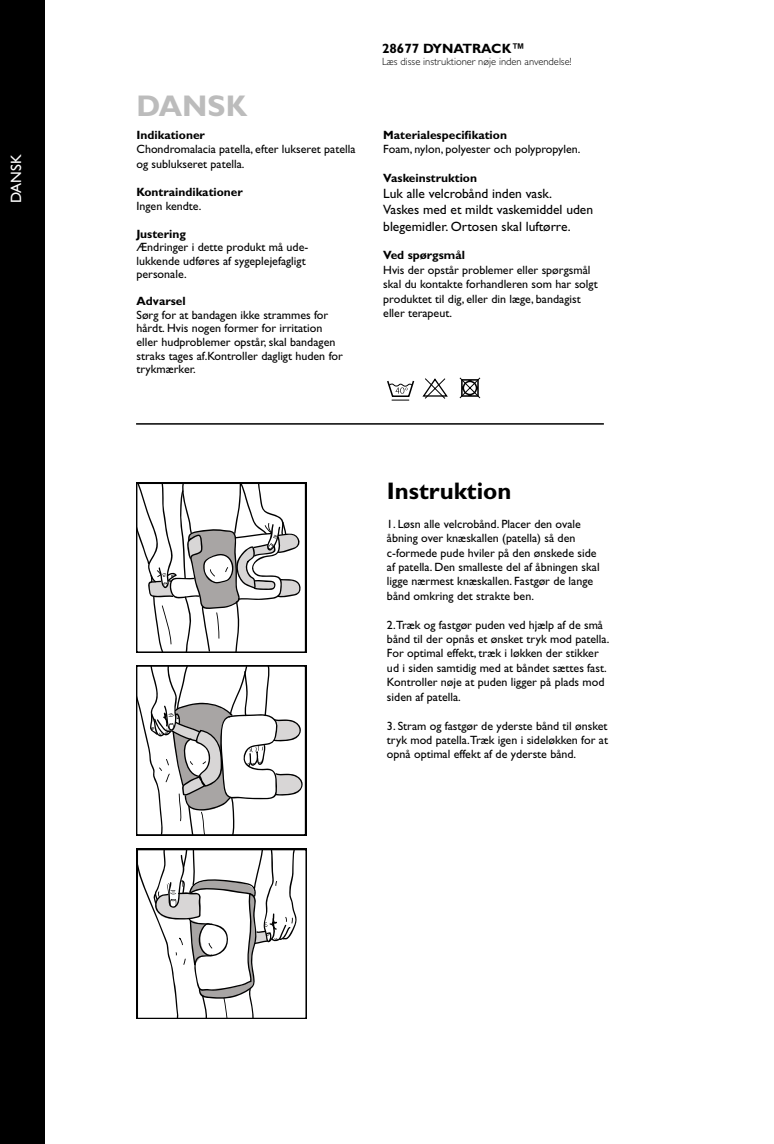
<style>
.page{position:relative;width:774px;height:1144px;background:#fff}
.page>*{position:absolute;margin:0;border:0;box-sizing:border-box;transform-origin:0 0}
.t1{font:700 30px "Gill Sans Std";color:#bcbcbc}
.t2{font:700 24px "Gill Sans Std";color:#000}
.t3{font:15px "Gill Sans Std";color:#fff}
.t4{font:13.5px/16.2px "Gill Sans Std";color:#000}
.t5{font:700 13.5px "Gill Sans Std";color:#000}
.t6{font:12px/14.4px "Gill Sans Std";color:#000}
.t7{font:700 12px "Gill Sans Std";color:#000}
.t8{font:300 10.5px "Gill Sans Std";color:#000}
</style>
<div class="page">
<hr style="left:136px;top:423px;width:468px;height:2px;background:#000">
<svg style="left:422px;top:378px;width:26px;height:21px"></svg>
<svg style="left:460px;top:378px;width:20px;height:20px"></svg>
<svg style="left:387px;top:381px;width:27px;height:20px"></svg>
<svg style="left:136px;top:483px;width:170px;height:170px"></svg>
<svg style="left:136px;top:665px;width:170px;height:171px"></svg>
<svg style="left:136px;top:848px;width:170px;height:170px"></svg>
<div style="left:0;top:0;width:44px;height:1144px;background:#000"></div>
<p class="t3" style="left:7px;top:203px;width:50px;rotate:-90deg">DANSK</p>
<h1 class="t1" style="left:136px;top:88px;width:112px">DANSK</h1>
<p class="t7" style="left:136px;top:128px;width:70px">Indikationer</p>
<p class="t6" style="left:136px;top:142px;width:220px">Chondromalacia patella, efter lukseret patella og sublukseret patella.</p>
<p class="t7" style="left:136px;top:184px;width:108px">Kontraindikationer</p>
<p class="t6" style="left:136px;top:199px;width:67px">Ingen kendte.</p>
<p class="t7" style="left:136px;top:227px;width:51px">Justering</p>
<p class="t6" style="left:136px;top:241px;width:173px;line-height:13.5px">Ændringer i dette produkt må ude&shy;lukkende udføres af sygeplejefagligt personale.</p>
<p class="t7" style="left:136px;top:294px;width:51px">Advarsel</p>
<p class="t6" style="left:136px;top:308px;width:208px;line-height:13.5px">Sørg for at bandagen ikke strammes for hårdt. Hvis nogen former for irritation eller hudproblemer opstår, skal bandagen straks tages af.Kontroller dagligt huden for trykmærker.</p>
<p class="t5" style="left:382px;top:40px;width:144px">28677 DYNATRACK™</p>
<p class="t8" style="left:382px;top:55px;width:191px">Læs disse instruktioner nøje inden anvendelse!</p>
<p class="t7" style="left:383px;top:128px;width:125px">Materialespecifikation</p>
<p class="t6" style="left:383px;top:142px;width:199px">Foam, nylon, polyester och polypropylen.</p>
<p class="t7" style="left:383px;top:171px;width:95px">Vaskeinstruktion</p>
<p class="t4" style="left:383px;top:186px;width:211px">Luk alle velcrobånd inden vask.<br>Vaskes med et mildt vaskemiddel uden blegemidler. Ortosen skal luftørre.</p>
<p class="t7" style="left:383px;top:248px;width:83px">Ved spørgsmål</p>
<p class="t6" style="left:383px;top:263px;width:216px">Hvis der opstår problemer eller spørgsmål skal du kontakte forhandleren som har solgt produktet til dig, eller din læge, bandagist eller terapeut.</p>
<h2 class="t2" style="left:387px;top:477px;width:126px">Instruktion</h2>
<p class="t6" style="left:387px;top:517px;width:214px">1. Løsn alle velcrobånd. Placer den ovale åbning over knæskallen (patella) så den c-formede pude hviler på den ønskede side af patella. Den smalleste del af åbningen skal ligge nærmest knæskallen. Fastgør de lange bånd omkring det strakte ben.</p>
<p class="t6" style="left:387px;top:617px;width:224px">2.Træk og fastgør puden ved hjælp af de små bånd til der opnås et ønsket tryk mod patella.<br>For optimal effekt, træk i løkken der stikker ud i siden samtidig med at båndet sættes fast.<br>Kontroller nøje at puden ligger på plads mod siden af patella.</p>
<p class="t6" style="left:387px;top:718px;width:222px;text-align:justify">3. Stram og fastgør de yderste bånd til ønsket tryk mod patella.Træk igen i sideløkken for at opnå optimal effekt af de yderste bånd.</p>
</div>
